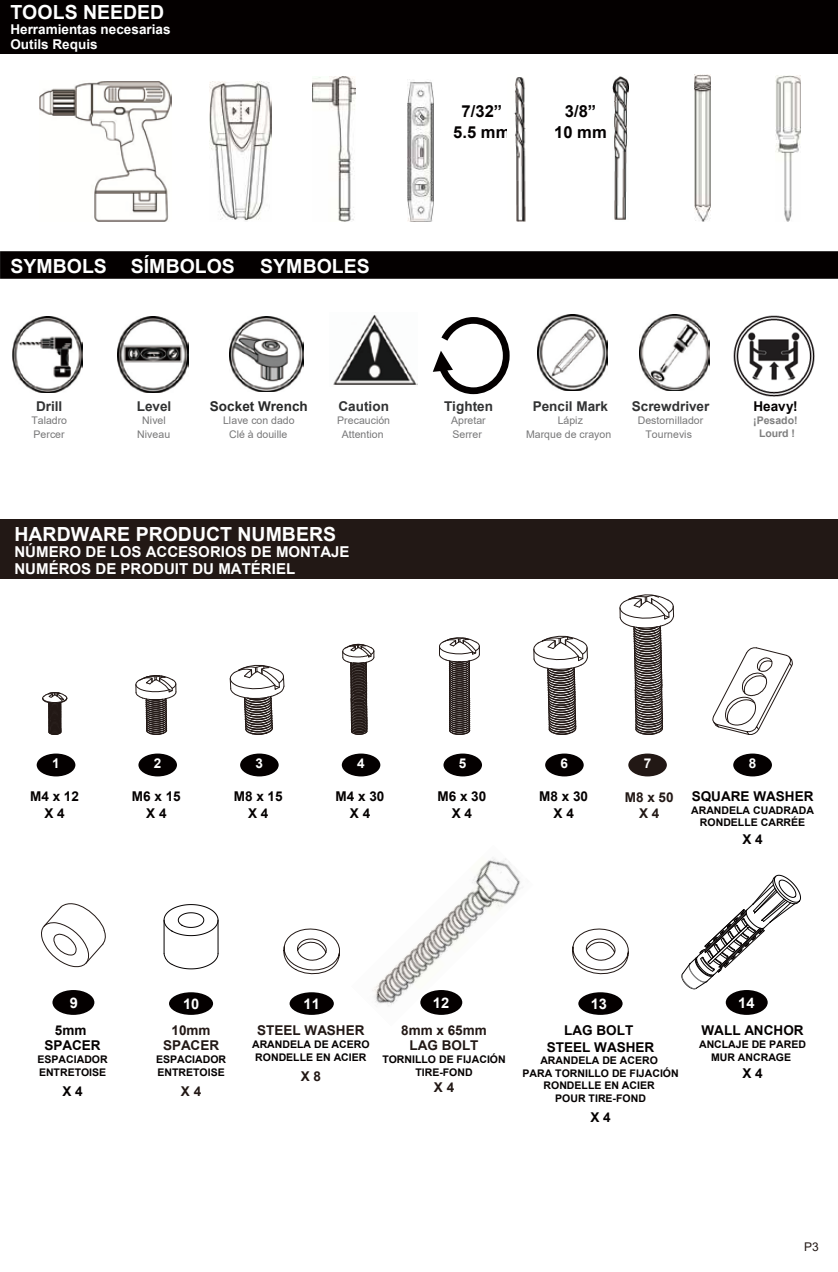
<style>
.page{position:relative;width:838px;height:1272px;background:#fff}
.page>*{position:absolute;margin:0;border:0;box-sizing:border-box;transform-origin:0 0}
.t1{font:700 19.5px "Arial";color:#fff}
.t2{font:700 16.5px/21.6px "Arial";color:#040000;text-align:center}
.t3{font:700 15px/16.5px "Arial";color:#fff}
.t4{font:700 14.55px "Arial";color:#fff}
.t5{font:700 13.5px/17.7px "Arial";color:#040000;text-align:center}
.t6{font:700 13.5px/16.2px "Arial";color:#221815;text-align:center}
.t7{font:700 13.5px "Arial";color:#323334}
.t8{font:700 13.5px/15px "Arial";color:#fff}
.t9{font:700 13.5px "Arial";color:#282929}
.t10{font:12px "Arial";color:#221815}
.t11{font:700 10.5px/12.6px "Arial";color:#040000;text-align:center}
.t12{font:10.5px/13.6px "Arial";color:#777778;text-align:center}
.t13{font:700 10.5px "Arial";letter-spacing:.005em;color:#7f7f7f}
</style>
<div class="page">
<img style="left:372px;top:857px;width:149px;height:157px">
<div style="left:51px;top:988px;width:44px;height:27px;background:#040000;border-radius:50%"></div>
<div style="left:50px;top:987px;width:47px;height:30px;border:2px solid #fff;border-radius:50%"></div>
<div style="left:419px;top:988px;width:44px;height:27px;background:#040000;border-radius:50%"></div>
<div style="left:418px;top:987px;width:46px;height:30px;border:2px solid #fff;border-radius:50%"></div>
<svg style="left:41px;top:903px;width:65px;height:65px"></svg>
<div style="left:288px;top:991px;width:47px;height:24px;background:#040000;border-radius:50%"></div>
<div style="left:287px;top:990px;width:49px;height:27px;border:2px solid #fff;border-radius:50%"></div>
<svg style="left:283px;top:928px;width:57px;height:47px"></svg>
<div style="left:577px;top:991px;width:46px;height:24px;background:#040000;border-radius:50%"></div>
<div style="left:576px;top:990px;width:49px;height:27px;border:2px solid #fff;border-radius:50%"></div>
<svg style="left:572px;top:928px;width:57px;height:47px"></svg>
<div style="left:168px;top:991px;width:46px;height:24px;background:#040000;border-radius:50%"></div>
<div style="left:167px;top:990px;width:48px;height:27px;border:2px solid #fff;border-radius:50%"></div>
<hr style="left:218px;top:920px;width:1px;height:33px;background:#040000">
<hr style="left:164px;top:920px;width:1px;height:33px;background:#040000">
<svg style="left:163px;top:904px;width:56px;height:32px"></svg>
<svg style="left:163px;top:952px;width:56px;height:17px"></svg>
<div style="left:724px;top:988px;width:45px;height:27px;background:#040000;border-radius:50%"></div>
<div style="left:723px;top:987px;width:47px;height:30px;border:2px solid #fff;border-radius:50%"></div>
<svg style="left:681px;top:874px;width:120px;height:115px"></svg>
<div style="left:0;top:0;width:838px;height:54px;background:#040000"></div>
<svg style="left:0;top:251px;width:838px;height:28px;background:#080404"></svg>
<svg style="left:432px;top:317px;width:78px;height:78px"></svg>
<img style="left:733px;top:316px;width:81px;height:81px">
<img style="left:39px;top:81px;width:133px;height:140px">
<img style="left:694px;top:74px;width:16px;height:147px">
<img style="left:775px;top:75px;width:25px;height:146px">
<img style="left:312px;top:77px;width:44px;height:144px">
<img style="left:209px;top:82px;width:62px;height:139px">
<img style="left:514px;top:77px;width:12px;height:144px">
<img style="left:407px;top:81px;width:26px;height:140px">
<img style="left:612px;top:76px;width:16px;height:144px">
<img style="left:12px;top:316px;width:70px;height:76px">
<img style="left:117px;top:316px;width:71px;height:76px">
<img style="left:333px;top:314px;width:84px;height:71px">
<img style="left:229px;top:316px;width:74px;height:75px">
<img style="left:537px;top:314px;width:70px;height:76px">
<img style="left:639px;top:314px;width:70px;height:76px">
<div style="left:0;top:519px;width:838px;height:60px;background:#221815"></div>
<div style="left:732px;top:752px;width:41px;height:25px;background:#040000;border-radius:50%"></div>
<div style="left:731px;top:751px;width:43px;height:27px;border:2px solid #fff;border-radius:50%"></div>
<svg style="left:712px;top:647px;width:81px;height:88px"></svg>
<div style="left:341px;top:752px;width:40px;height:25px;background:#040000;border-radius:50%"></div>
<div style="left:339px;top:751px;width:43px;height:27px;border:2px solid #fff;border-radius:50%"></div>
<div style="left:442px;top:752px;width:41px;height:25px;background:#040000;border-radius:50%"></div>
<div style="left:441px;top:751px;width:43px;height:27px;border:2px solid #fff;border-radius:50%"></div>
<div style="left:36px;top:752px;width:41px;height:25px;background:#040000;border-radius:50%"></div>
<div style="left:34px;top:751px;width:44px;height:27px;border:2px solid #fff;border-radius:50%"></div>
<div style="left:137px;top:752px;width:41px;height:25px;background:#040000;border-radius:50%"></div>
<div style="left:136px;top:751px;width:43px;height:27px;border:2px solid #fff;border-radius:50%"></div>
<div style="left:239px;top:752px;width:41px;height:25px;background:#040000;border-radius:50%"></div>
<div style="left:238px;top:751px;width:43px;height:27px;border:2px solid #fff;border-radius:50%"></div>
<div style="left:544px;top:752px;width:41px;height:25px;background:#040000;border-radius:50%"></div>
<div style="left:543px;top:751px;width:43px;height:27px;border:2px solid #fff;border-radius:50%"></div>
<svg style="left:135px;top:675px;width:41px;height:60px"></svg>
<svg style="left:439px;top:637px;width:41px;height:98px"></svg>
<svg style="left:229px;top:664px;width:56px;height:71px"></svg>
<svg style="left:342px;top:644px;width:32px;height:91px"></svg>
<svg style="left:42px;top:692px;width:26px;height:43px"></svg>
<svg style="left:533px;top:635px;width:55px;height:100px"></svg>
<div style="left:627px;top:752px;width:41px;height:25px;background:#221815;border-radius:50%"></div>
<div style="left:626px;top:751px;width:43px;height:27px;border:2px solid #fff;border-radius:50%"></div>
<svg style="left:619px;top:594px;width:56px;height:141px"></svg>
<h1 class="t1" style="left:10px;top:-2px;width:155px">TOOLS NEEDED</h1>
<p class="t8" style="left:10px;top:22px;width:162px">Herramientas necesarias<br>Outils Requis</p>
<h1 class="t1" style="left:10px;top:252px;width:226px">SYMBOLS SÍMBOLOS</h1>
<h1 class="t1" style="left:260px;top:252px;width:111px">SYMBOLES</h1>
<p class="t7" style="left:36px;top:396px;width:28px">Drill</p>
<p class="t12" style="left:31px;top:413px;width:37px;text-align:left">Taladro<br>Percer</p>
<p class="t7" style="left:137px;top:396px;width:36px">Level</p>
<p class="t12" style="left:137px;top:413px;width:34px">Nivel<br>Niveau</p>
<p class="t9" style="left:210px;top:396px;width:99px">Socket Wrench</p>
<p class="t12" style="left:223px;top:413px;width:73px">Llave con dado<br>Clé à douille</p>
<p class="t7" style="left:338px;top:396px;width:52px">Caution</p>
<p class="t12" style="left:337px;top:413px;width:54px">Precaución<br>Attention</p>
<h1 class="t1" style="left:14px;top:520px;width:323px">HARDWARE PRODUCT NUMBERS</h1>
<h3 class="t3" style="left:14px;top:544px;width:336px">NÚMERO DE LOS ACCESORIOS DE MONTAJE<br>NUMÉROS DE PRODUIT DU MATÉRIEL</h3>
<h2 class="t2" style="left:453px;top:100px;width:59px">7/32”<br>5.5 mm</h2>
<h2 class="t2" style="left:554px;top:100px;width:54px">3/8”<br>10 mm</h2>
<p class="t7" style="left:444px;top:396px;width:51px">Tighten</p>
<p class="t12" style="left:451px;top:413px;width:36px;text-align:left">Apretar<br>Serrer</p>
<p class="t7" style="left:532px;top:396px;width:77px">Pencil Mark</p>
<p class="t12" style="left:526px;top:413px;width:87px">Lápiz<br>Marque de crayon</p>
<p class="t7" style="left:631px;top:396px;width:79px">Screwdriver</p>
<p class="t12" style="left:638px;top:413px;width:67px">Destornillador<br>Tournevis</p>
<p class="t5" style="left:753px;top:397px;width:46px">Heavy!</p>
<p class="t13" style="left:759px;top:426px;width:38px">Lourd !</p>
<p class="t13" style="left:753px;top:412px;width:46px">¡Pesado!</p>
<p class="t8" style="left:52px;top:756px;width:9px">1</p>
<p class="t8" style="left:154px;top:756px;width:9px">2</p>
<p class="t8" style="left:255px;top:756px;width:9px">3</p>
<p class="t8" style="left:357px;top:756px;width:9px">4</p>
<p class="t8" style="left:459px;top:756px;width:9px">5</p>
<p class="t8" style="left:560px;top:756px;width:9px">6</p>
<p class="t5" style="left:132px;top:787px;width:50px">M6 x 15<br>X 4</p>
<p class="t5" style="left:234px;top:787px;width:50px">M8 x 15<br>X 4</p>
<p class="t5" style="left:437px;top:787px;width:50px">M6 x 30<br>X 4</p>
<p class="t5" style="left:539px;top:787px;width:50px">M8 x 30<br>X 4</p>
<p class="t8" style="left:643px;top:756px;width:9px">7</p>
<p class="t5" style="left:30px;top:787px;width:50px">M4 x 12<br>X 4</p>
<p class="t5" style="left:335px;top:787px;width:50px">M4 x 30<br>X 4</p>
<p class="t6" style="left:624px;top:789px;width:50px">M8 x 50<br>X 4</p>
<p class="t8" style="left:749px;top:756px;width:9px">8</p>
<p class="t5" style="left:691px;top:787px;width:123px">SQUARE WASHER</p>
<p class="t11" style="left:691px;top:804px;width:124px">ARANDELA CUADRADA<br>RONDELLE CARRÉE</p>
<p class="t5" style="left:742px;top:830px;width:22px">X 4</p>
<h3 class="t4" style="left:70px;top:992px;width:10px">9</h3>
<h3 class="t4" style="left:183px;top:993px;width:18px">10</h3>
<h3 class="t4" style="left:303px;top:993px;width:18px">11</h3>
<h3 class="t4" style="left:433px;top:992px;width:18px">12</h3>
<h3 class="t4" style="left:590px;top:993px;width:18px">13</h3>
<h3 class="t4" style="left:738px;top:992px;width:18px">14</h3>
<p class="t5" style="left:45px;top:1023px;width:58px;line-height:15.1px">5mm<br>SPACER</p>
<p class="t11" style="left:38px;top:1053px;width:72px;text-align:left">ESPACIADOR<br>ENTRETOISE</p>
<p class="t5" style="left:62px;top:1082px;width:22px">X 4</p>
<p class="t6" style="left:163px;top:1023px;width:58px;line-height:15.1px">10mm<br>SPACER</p>
<p class="t11" style="left:156px;top:1053px;width:72px;text-align:left">ESPACIADOR<br>ENTRETOISE</p>
<p class="t6" style="left:181px;top:1083px;width:22px">X 4</p>
<p class="t6" style="left:257px;top:1022px;width:109px">STEEL WASHER</p>
<p class="t11" style="left:252px;top:1037px;width:119px">ARANDELA DE ACERO<br>RONDELLE EN ACIER</p>
<p class="t6" style="left:301px;top:1068px;width:22px">X 8</p>
<p class="t6" style="left:401px;top:1022px;width:87px">8mm x 65mm</p>
<p class="t6" style="left:409px;top:1037px;width:70px">LAG BOLT</p>
<p class="t11" style="left:382px;top:1053px;width:125px">TORNILLO DE FIJACIÓN<br>TIRE-FOND</p>
<p class="t6" style="left:434px;top:1079px;width:22px">X 4</p>
<p class="t5" style="left:547px;top:1022px;width:109px;line-height:16.2px">LAG BOLT<br>STEEL WASHER</p>
<p class="t11" style="left:522px;top:1054px;width:158px">ARANDELA DE ACERO<br>PARA TORNILLO DE FIJACIÓN<br>RONDELLE EN ACIER<br>POUR TIRE-FOND</p>
<p class="t5" style="left:590px;top:1108px;width:22px">X 4</p>
<p class="t5" style="left:701px;top:1021px;width:104px">WALL ANCHOR</p>
<p class="t11" style="left:699px;top:1037px;width:109px">ANCLAJE DE PARED<br>MUR ANCRAGE</p>
<p class="t5" style="left:742px;top:1064px;width:22px">X 4</p>
<p class="t10" style="left:804px;top:1238px;width:16px">P3</p>
</div>
